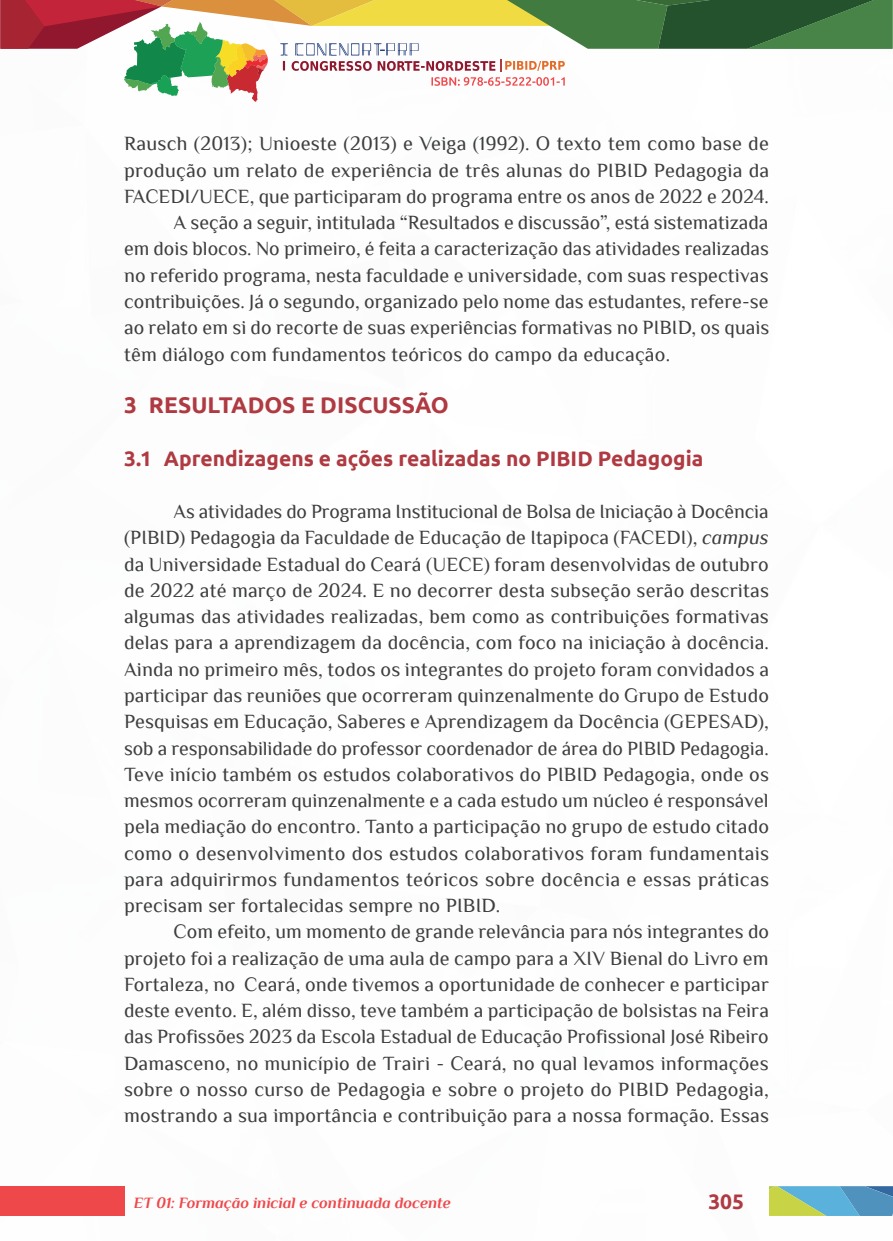
<style>
.page{position:relative;width:893px;height:1241px;background:#fff}
.page>*{position:absolute;margin:0;border:0;box-sizing:border-box;transform-origin:0 0}
._8_SUBTÍTULO_1{font:700 22.75px "Ubuntu";color:#af3a41}
._8_SUBTÍTULO_2{font:700 21px "Ubuntu";color:#af3a41}
._6_CORPO{font:20.12px/26.2px "Philosopher";letter-spacing:.01em;color:#3e3e3f;text-align:justify}
.t1{font:italic 700 15.75px "Philosopher";color:#ef484b}
.s1{font-style:italic}
</style>
<div class="page">
<div style="left:0;top:1185px;width:124px;height:30px;background:#ef484b"></div>
<svg style="left:0;top:0;width:892px;height:102px"></svg>
<svg style="left:769px;top:1186px;width:124px;height:29px"></svg>
<p class="_6_CORPO" style="left:124px;top:131px;width:647px">Rausch (2013); Unioeste (2013) e Veiga (1992). O texto tem como base de produção um relato de experiência de três alunas do PIBID Pedagogia da FACEDI/UECE, que participaram do programa entre os anos de 2022 e 2024.</p>
<p class="_6_CORPO" style="left:124px;top:209px;width:647px;text-indent:50px">A seção a seguir, intitulada “Resultados e discussão”, está sistematizada em dois blocos. No primeiro, é feita a caracterização das atividades realizadas no referido programa, nesta faculdade e universidade, com suas respectivas contribuições. Já o segundo, organizado pelo nome das estudantes, refere-se ao relato em si do recorte de suas experiências formativas no PIBID, os quais têm diálogo com fundamentos teóricos do campo da educação.</p>
<p class="_8_SUBTÍTULO_1" style="left:124px;top:391px;width:326px">3 RESULTADOS E DISCUSSÃO</p>
<p class="_8_SUBTÍTULO_2" style="left:124px;top:445px;width:581px">3.1 Aprendizagens e ações realizadas no PIBID Pedagogia</p>
<p class="_6_CORPO" style="left:124px;top:498px;width:647px;text-indent:50px">As atividades do Programa Institucional de Bolsa de Iniciação à Docência (PIBID) Pedagogia da Faculdade de Educação de Itapipoca (FACEDI), <span class="s1">campus </span>da Universidade Estadual do Ceará (UECE) foram desenvolvidas de outubro de 2022 até março de 2024. E no decorrer desta subseção serão descritas algumas das atividades realizadas, bem como as contribuições formativas delas para a aprendizagem da docência, com foco na iniciação à docência.<br>Ainda no primeiro mês, todos os integrantes do projeto foram convidados a participar das reuniões que ocorreram quinzenalmente do Grupo de Estudo Pesquisas em Educação, Saberes e Aprendizagem da Docência (GEPESAD), sob a responsabilidade do professor coordenador de área do PIBID Pedagogia.<br>Teve início também os estudos colaborativos do PIBID Pedagogia, onde os mesmos ocorreram quinzenalmente e a cada estudo um núcleo é responsável pela mediação do encontro. Tanto a participação no grupo de estudo citado como o desenvolvimento dos estudos colaborativos foram fundamentais para adquirirmos fundamentos teóricos sobre docência e essas práticas precisam ser fortalecidas sempre no PIBID.</p>
<p class="_6_CORPO" style="left:124px;top:918px;width:647px;text-indent:50px">Com efeito, um momento de grande relevância para nós integrantes do projeto foi a realização de uma aula de campo para a XIV Bienal do Livro em Fortaleza, no Ceará, onde tivemos a oportunidade de conhecer e participar deste evento. E, além disso, teve também a participação de bolsistas na Feira das Profissões 2023 da Escola Estadual de Educação Profissional José Ribeiro Damasceno, no município de Trairi - Ceará, no qual levamos informações sobre o nosso curso de Pedagogia e sobre o projeto do PIBID Pedagogia, mostrando a sua importância e contribuição para a nossa formação. Essas</p>
<p class="t1" style="left:134px;top:1193px;width:318px">ET 01: Formação inicial e continuada docente</p>
<p class="_8_SUBTÍTULO_2" style="left:708px;top:1188px;width:37px">305</p>
</div>
